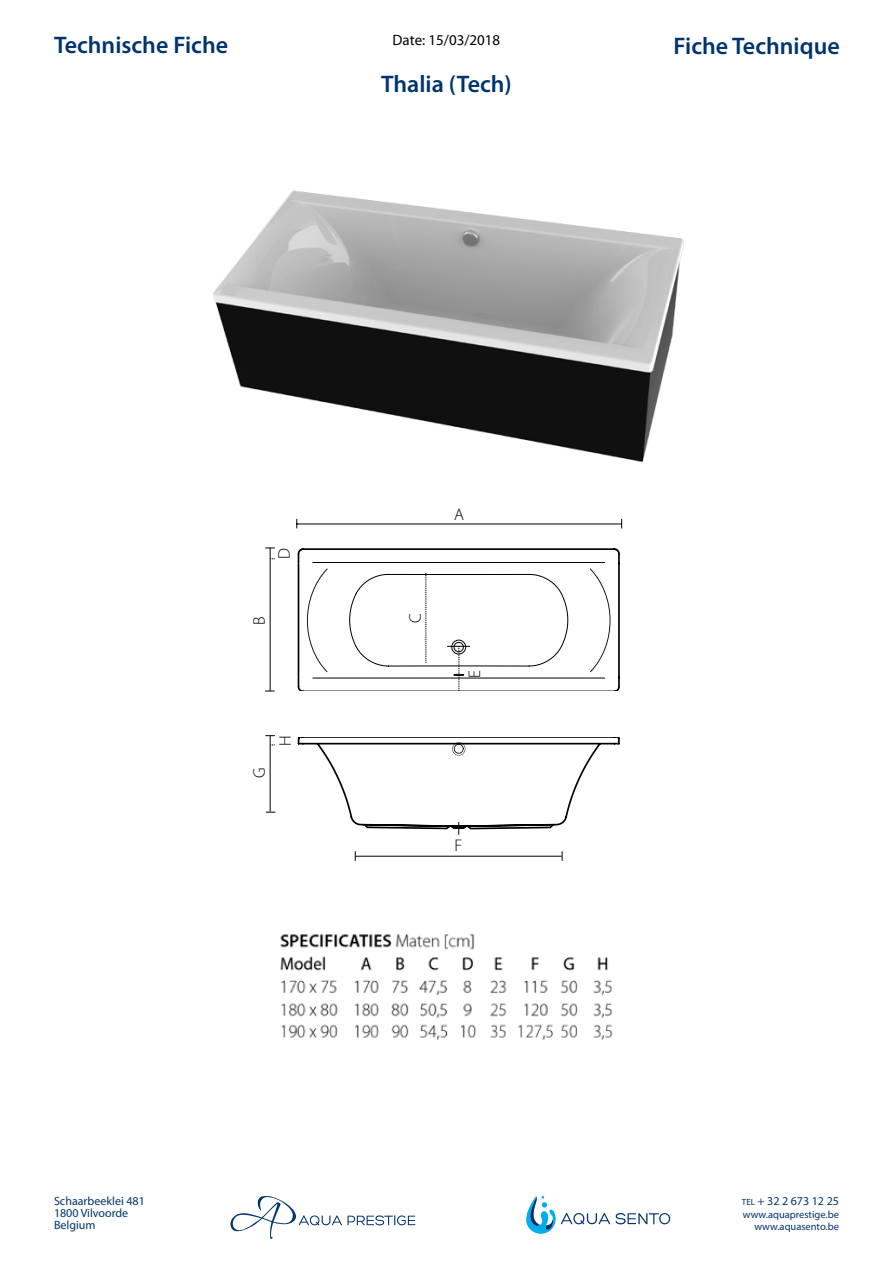
<style>
.page{position:relative;width:893px;height:1263px;background:#fff}
.page>*{position:absolute;margin:0;border:0;box-sizing:border-box;transform-origin:0 0}
.t1{font:600 24px "Myriad Pro";color:#00346d}
.t2{font:300 16.8px "Myriad Pro";color:#000}
.t3{font:15px "Myriad Pro";color:#000}
.t4{font:12px/12px "Myriad Pro";color:#00346d}
.t5{font:10.5px/12.6px "Myriad Pro";color:#00346d;text-align:right}
.s1{font-size:9px}
</style>
<div class="page">
<svg style="left:230px;top:1196px;width:185px;height:43px"></svg>
<svg style="left:526px;top:1196px;width:144px;height:38px"></svg>
<img style="left:213px;top:190px;width:471px;height:273px">
<svg style="left:298px;top:548px;width:322px;height:4px"></svg>
<svg style="left:298px;top:737px;width:322px;height:98px"></svg>
<hr style="left:270px;top:736px;width:1px;height:76px;background:#000">
<hr style="left:270px;top:548px;width:1px;height:143px;background:#000">
<hr style="left:296px;top:524px;width:326px;height:1px;background:#000">
<svg style="left:298px;top:552px;width:322px;height:139px"></svg>
<hr style="left:355px;top:856px;width:207px;height:1px;background:#000">
<img style="left:280px;top:934px;width:333px;height:106px">
<p class="t3" style="left:393px;top:31px;width:109px">Date: 15/03/2018</p>
<h1 class="t1" style="left:54px;top:30px;width:176px">Technische Fiche</h1>
<h1 class="t1" style="left:673px;top:31px;width:168px">Fiche Technique</h1>
<h1 class="t1" style="left:381px;top:69px;width:132px">Thalia (Tech)</h1>
<h2 class="t2" style="left:275px;top:559px;width:12px;rotate:-90deg">D</h2>
<h2 class="t2" style="left:250px;top:625px;width:10px;rotate:-90deg">B</h2>
<h2 class="t2" style="left:250px;top:778px;width:12px;rotate:-90deg">G</h2>
<h2 class="t2" style="left:276px;top:746px;width:12px;rotate:-90deg">H</h2>
<h2 class="t2" style="left:454px;top:506px;width:11px">A</h2>
<h2 class="t2" style="left:406px;top:623px;width:11px;rotate:-90deg">C</h2>
<h2 class="t2" style="left:465px;top:678px;width:9px;rotate:-90deg">E</h2>
<h2 class="t2" style="left:454px;top:836px;width:9px">F</h2>
<p class="t4" style="left:54px;top:1195px;width:92px">Schaarbeeklei 481<br>1800 Vilvoorde<br>Belgium</p>
<p class="t4" style="left:742px;top:1195px;width:99px"><span class="s1">TEL</span> + 32 2 673 12 25</p>
<p class="t5" style="left:743px;top:1207px;width:98px">www.aquaprestige.be www.aquasento.be</p>
</div>
